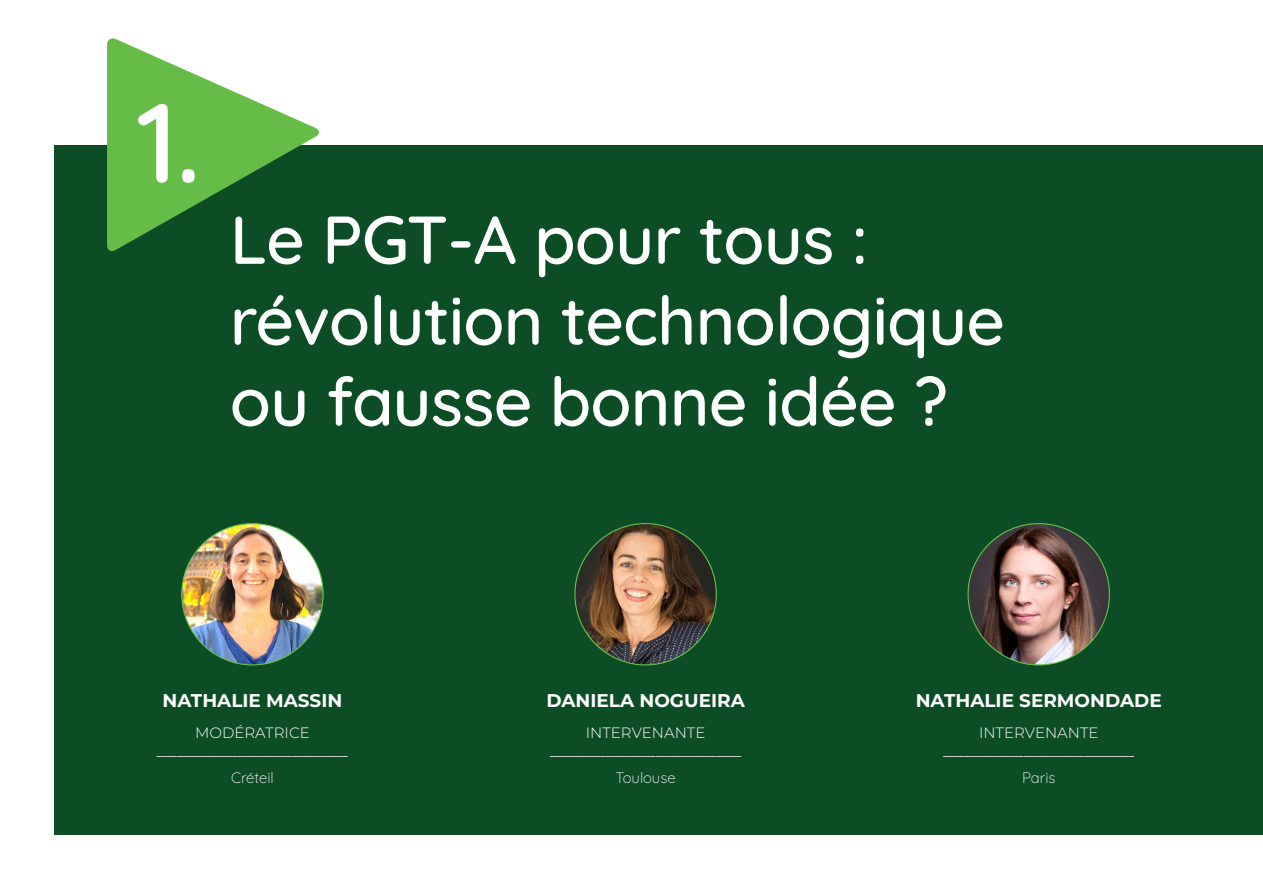
<style>
.page{position:relative;width:1263px;height:893px;background:#fff}
.page>*{position:absolute;margin:0;border:0;box-sizing:border-box;transform-origin:0 0}
.t1{font:500 112.8px "Quicksand";color:#fff}
.t2{font:500 67.5px/81px "Quicksand";letter-spacing:-.01em;color:#fff}
.t3{font:700 18.45px "Montserrat";color:#fff}
.t4{font:300 15px "Montserrat";color:#fff}
.Modérateurs{font:300 15px "Quicksand";color:#fff}
.t5{font:600 10.05px "Montserrat";color:#fff}
</style>
<div class="page">
<div style="left:55px;top:145px;width:1208px;height:689px;background:#0c4d26"></div>
<img style="left:182px;top:524px;width:141px;height:141px;border-radius:71px">
<img style="left:575px;top:524px;width:141px;height:141px;border-radius:71px">
<img style="left:968px;top:524px;width:141px;height:141px;border-radius:71px">
<svg style="left:107px;top:38px;width:212px;height:213px;fill:#65bc46"></svg>
<p class="t1" style="left:137px;top:52px;width:65px">1.</p>
<p class="t2" style="left:230px;top:193px;width:777px">Le PGT-A pour tous : révolution technologique ou fausse bonne idée ?</p>
<p class="t3" style="left:163px;top:687px;width:181px">NATHALIE MASSIN</p>
<p class="t4" style="left:195px;top:723px;width:116px">MODÉRATRICE</p>
<p class="t5" style="left:157px;top:745px;width:193px">______________________________________</p>
<p class="Modérateurs" style="left:231px;top:766px;width:44px">Créteil</p>
<p class="t3" style="left:546px;top:687px;width:200px">DANIELA NOGUEIRA</p>
<p class="t4" style="left:586px;top:723px;width:121px">INTERVENANTE</p>
<p class="t5" style="left:550px;top:745px;width:193px">______________________________________</p>
<p class="Modérateurs" style="left:616px;top:766px;width:61px">Toulouse</p>
<p class="t3" style="left:916px;top:687px;width:248px">NATHALIE SERMONDADE</p>
<p class="t4" style="left:979px;top:723px;width:121px">INTERVENANTE</p>
<p class="t5" style="left:943px;top:745px;width:193px">______________________________________</p>
<p class="Modérateurs" style="left:1022px;top:766px;width:35px">Paris</p>
</div>
